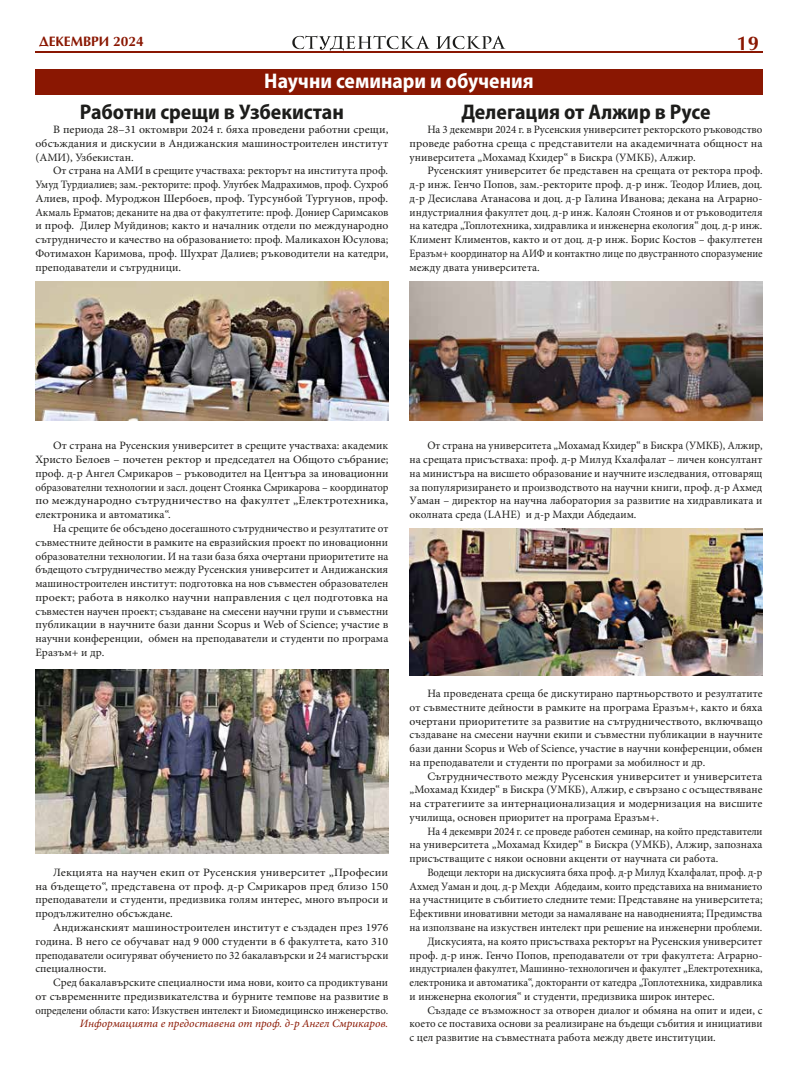
<style>
.page{position:relative;width:798px;height:1092px;background:#fff}
.page>*{position:absolute;margin:0;border:0;box-sizing:border-box;transform-origin:0 0}
.t1{font:700 semi-condensed 21.25px "Myriad Pro";color:#1d1d1b}
.t2{font:700 semi-condensed 21.25px "Myriad Pro";color:#fff}
.t3{font:700 20px "AG Opus C";color:#8a1702}
.t4{font:700 13.75px "AG Opus C";color:#8a1702}
.t5{font:11.25px/13.8px "Minion Pro";color:#1d1d1b;text-align:justify}
.t6{font:11.25px/13.8px "Minion Pro";color:#1d1d1b;text-align:justify;scale:1.05 1}
.t7{font:11.25px/13.8px "Minion Pro";color:#1d1d1b;text-align:justify;scale:.95 1}
.t8{font:11.25px/13.8px "Minion Pro";color:#1d1d1b;text-align:justify;scale:1.08 1}
.t9{font:italic 11.25px "Minion Pro";color:#8a1702}
</style>
<div class="page">
<svg style="left:436px;top:36px;width:69px;height:13px"></svg>
<svg style="left:292px;top:35px;width:138px;height:17px"></svg>
<hr style="left:35px;top:52px;width:727px;height:1px;background:#8a1702">
<div style="left:35px;top:69px;width:727px;height:26px;background:#8a1702"></div>
<img style="left:35px;top:282px;width:353px;height:138px">
<img style="left:409px;top:282px;width:353px;height:138px">
<img style="left:35px;top:669px;width:353px;height:184px">
<img style="left:409px;top:529px;width:353px;height:147px">
<p class="t4" style="left:39px;top:33px;width:106px">ДЕКЕМВРИ 2024</p>
<h2 class="t3" style="left:736px;top:31px;width:24px">19</h2>
<h1 class="t2" style="left:264px;top:67px;width:271px">Научни семинари и обучения</h1>
<h1 class="t1" style="left:80px;top:98px;width:265px">Работни срещи в Узбекистан</h1>
<p class="t6" style="left:35px;top:123px;width:337px;text-indent:18px">В периода 28–31 октомври 2024 г. бяха проведени работни срещи, обсъждания и дискусии в Андижанския машиностроителен институт (АМИ), Узбекистан.</p>
<p class="t5" style="left:35px;top:164px;width:354px;text-indent:18px">От страна на АМИ в срещите участваха: ректорът на института проф.<br>Умуд Турдиалиев; зам.-ректорите: проф. Улугбек Мадрахимов, проф. Сухроб Алиев, проф. Муроджон Шербоев, проф. Турсунбой Тургунов, проф.<br>Акмаль Ерматов; деканите на два от факултетите: проф. Дониер Саримсаков и проф. Дилер Муйдинов; както и началник отдели по международно сътрудничесто и качество на образованието: проф. Маликахон Юсулова; Фотимахон Каримова, проф. Шухрат Далиев; ръководители на катедри, преподаватели и сътрудници.</p>
<h1 class="t1" style="left:461px;top:98px;width:251px">Делегация от Алжир в Русе</h1>
<p class="t5" style="left:409px;top:123px;width:354px;text-indent:18px">На 3 декември 2024 г. в Русенския университет ректорското ръководство проведе работна среща с представители на академичната общност на университета „Мохамад Кхидер“ в Бискра (УМКБ), Алжир.</p>
<p class="t5" style="left:409px;top:164px;width:354px;text-indent:18px">Русенският университет бе представен на срещата от ректора проф. д-р инж. Генчо Попов, зам.-ректорите проф. д-р инж. Теодор Илиев, доц. д-р Десислава Атанасова и доц. д-р Галина Иванова; декана на Аграрно&shy;индустриалния факултет доц. д-р инж. Калоян Стоянов и от ръководителя на катедра „Топлотехника, хидравлика и инженерна екология“ доц. д-р инж.<br>Климент Климентов, както и от доц. д-р инж. Борис Костов – факултетен Еразъм+ координатор на АИФ и контактно лице по двустранното споразумение между двата университета.</p>
<p class="t5" style="left:35px;top:439px;width:354px;text-indent:18px">От страна на Русенския университет в срещите участваха: академик Христо Белоев – почетен ректор и председател на Общото събрание; проф. д-р Ангел Смрикаров – ръководител на Центъра за иновационни образователни технологии и засл. доцент Стоянка Смрикарова – координатор по международно сътрудничество на факултет „Електротехника, електроника и автоматика“.</p>
<p class="t5" style="left:35px;top:521px;width:354px;text-indent:18px">На срещите бе обсъдено досегашното сътрудничество и резултатите от съвместните дейности в рамките на евразийския проект по иновационни образователни технологии. И на тази база бяха очертани приоритетите на бъдещото сътрудничество между Русенския университет и Андижанския машиностроителен институт: подготовка на нов съвместен образователен проект; работа в няколко научни направления с цел подготовка на съвместен научен проект; създаване на смесени научни групи и съвместни публикации в научните бази данни Scopus и Web of Science; участие в научни конференции, обмен на преподаватели и студенти по програма Еразъм+ и др.</p>
<p class="t8" style="left:35px;top:865px;width:328px;text-indent:18px">Лекцията на научен екип от Русенския университет „Професии на бъдещето“, представена от проф. д-р Смрикаров пред близо 150 преподаватели и студенти, предизвика голям интерес, много въпроси и продължително обсъждане.</p>
<p class="t6" style="left:35px;top:920px;width:337px;text-indent:18px">Андижанският машиностроителен институт е създаден през 1976 година. В него се обучават над 9 000 студенти в 6 факултета, като 310 преподаватели осигуряват обучението по 32 бакалавърски и 24 магистърски специалности.</p>
<p class="t5" style="left:35px;top:975px;width:354px;text-indent:18px">Сред бакалавърските специалности има нови, които са продиктувани от съвременните предизвикателства и бурните темпове на развитие в определени области като: Изкуствен интелект и Биомедицинско инженерство.</p>
<p class="t9" style="left:80px;top:1015px;width:310px">Информацията е предоставена от проф. д-р Ангел Смрикаров.</p>
<p class="t5" style="left:409px;top:439px;width:354px;text-indent:18px">От страна на университета „Мохамад Кхидер“ в Бискра (УМКБ), Алжир, на срещата присъстваха: проф. д-р Милуд Кхалфалат – личен консултант на министъра на висшето образование и научните изследвания, отговарящ за популяризирането и производството на научни книги, проф. д-р Ахмед Уаман – директор на научна лаборатория за развитие на хидравликата и околната среда (LAHE) и д-р Махди Абдедаим.</p>
<p class="t5" style="left:409px;top:686px;width:354px;text-indent:18px">На проведената среща бе дискутирано партньорството и резултатите от съвместните дейности в рамките на програма Еразъм+, както и бяха очертани приоритетите за развитие на сътрудничеството, включващо създаване на смесени научни екипи и съвместни публикации в научните бази данни Scopus и Web of Science, участие в научни конференции, обмен на преподаватели и студенти по програми за мобилност и др.</p>
<p class="t6" style="left:409px;top:769px;width:337px;text-indent:18px">Сътрудничеството между Русенския университет и университета „Мохамад Кхидер“ в Бискра (УМКБ), Алжир, е свързано с осъществяване на стратегиите за интернационализация и модернизация на висшите училища, основен приоритет на програма Еразъм+.</p>
<p class="t7" style="left:409px;top:824px;width:373px;text-indent:18px">На 4 декември 2024 г. се проведе работен семинар, на който представители на университета „Мохамад Кхидер“ в Бискра (УМКБ), Алжир, запознаха присъстващите с някои основни акценти от научната си работа.</p>
<p class="t7" style="left:427px;top:865px;width:354px">Водещи лектори на дискусията бяха проф. д-р Милуд Кхалфалат, проф. д-р</p>
<p class="t5" style="left:409px;top:879px;width:354px">Ахмед Уаман и доц. д-р Мехди Абдедаим, които представиха на вниманието</p>
<p class="t5" style="left:409px;top:893px;width:354px">на участниците в събитието следните теми: Представяне на университета;</p>
<p class="t5" style="left:409px;top:906px;width:354px">Ефективни иновативни методи за намаляване на наводненията; Предимства</p>
<p class="t5" style="left:409px;top:920px;width:354px">на използване на изкуствен интелект при решение на инженерни проблеми.</p>
<p class="t5" style="left:427px;top:934px;width:336px">Дискусията, на която присъстваха ректорът на Русенския университет</p>
<p class="t5" style="left:409px;top:948px;width:354px">проф. д-р инж. Генчо Попов, преподаватели от три факултета: Аграрно-</p>
<p class="t7" style="left:409px;top:961px;width:373px">индустриален факултет, Машинно-технологичен и факултет „Електротехника,</p>
<p class="t7" style="left:409px;top:975px;width:373px">електроника и автоматика“, докторанти от катедра „Топлотехника, хидравлика</p>
<p class="t5" style="left:409px;top:989px;width:306px">и инженерна екология“ и студенти, предизвика широк интерес.</p>
<p class="t5" style="left:427px;top:1003px;width:336px">Създаде се възможност за отворен диалог и обмяна на опит и идеи, с</p>
<p class="t5" style="left:409px;top:1016px;width:354px">което се поставиха основи за реализиране на бъдещи събития и инициативи</p>
<p class="t5" style="left:409px;top:1030px;width:307px">с цел развитие на съвместната работа между двете институции.</p>
</div>
